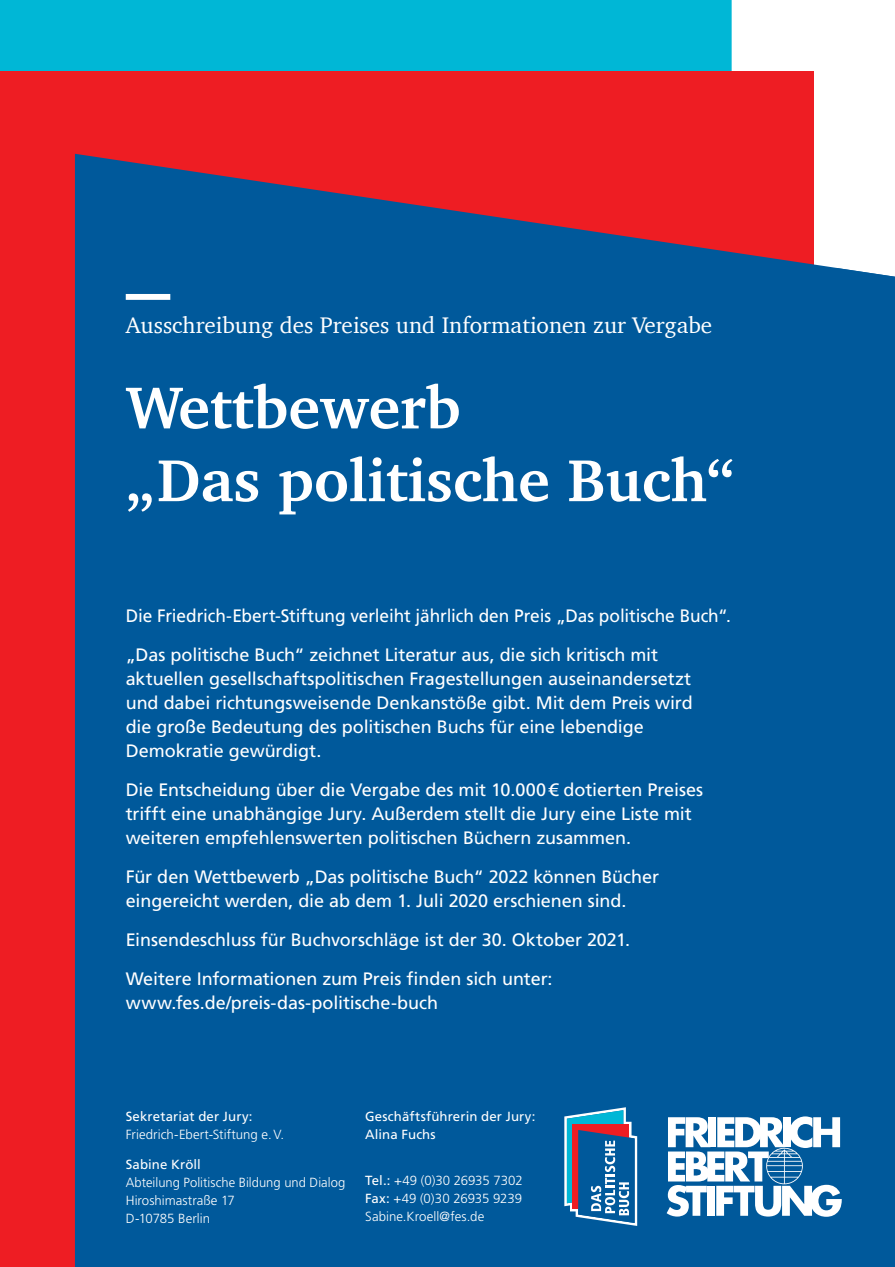
<style>
.page{position:relative;width:895px;height:1267px;background:#fff}
.page>*{position:absolute;margin:0;border:0;box-sizing:border-box;transform-origin:0 0}
.t1{font:700 60.6px/72.8px "Charter";color:#fff}
.t2{font:23.1px "Charter";color:#fff}
.t3{font:18px/24px "Frutiger LT Std";letter-spacing:-.005em;color:#fff}
.t4{font:18px/38.8px "Frutiger LT Std";letter-spacing:-.005em;color:#fff;scale:.96 1}
.t5{font:300 13.2px/18px "Frutiger LT Std";color:#fff}
.t6{font:13.2px/18px "Frutiger LT Std";letter-spacing:.01em;color:#fff}
.s1{font-weight:400}
</style>
<div class="page">
<div style="left:0;top:0;width:731px;height:72px;background:#00b7d6"></div>
<div style="left:0;top:72px;width:813px;height:1195px;background:#ee1d23"></div>
<div style="left:75px;top:154px;width:819px;height:1113px;background:#00599b"></div>
<svg style="left:666px;top:1116px;width:175px;height:101px;background:#8bb3d1"></svg>
<svg style="left:564px;top:1107px;width:72px;height:119px;background:#4676a2"></svg>
<div style="left:126px;top:294px;width:44px;height:6px;background:#fff"></div>
<p class="t2" style="left:126px;top:305px;width:587px">Ausschreibung des Preises und Informationen zur Vergabe</p>
<h1 class="t1" style="left:126px;top:370px;width:610px">Wettbewerb<br>„Das politische Buch“</h1>
<p class="t4" style="left:126px;top:597px;width:631px">Die Friedrich-Ebert-Stiftung verleiht jährlich den Preis „Das politische Buch“. „Das politische Buch“ zeichnet Literatur aus, die sich kritisch mit</p>
<p class="t3" style="left:126px;top:667px;width:568px">aktuellen gesellschaftspolitischen Fragestellungen auseinandersetzt und dabei richtungsweisende Denkanstöße gibt. Mit dem Preis wird die große Bedeutung des politischen Buchs für eine lebendige Demokratie gewürdigt.</p>
<p class="t3" style="left:126px;top:778px;width:578px">Die Entscheidung über die Vergabe des mit 10.000€ dotierten Preises trifft eine unabhängige Jury. Außerdem stellt die Jury eine Liste mit weiteren empfehlenswerten politischen Büchern zusammen.</p>
<p class="t3" style="left:126px;top:865px;width:534px">Für den Wettbewerb „Das politische Buch“ 2022 können Bücher eingereicht werden, die ab dem 1. Juli 2020 erschienen sind.</p>
<p class="t3" style="left:126px;top:920px;width:505px;line-height:38.8px">Einsendeschluss für Buchvorschläge ist der 30. Oktober 2021.<br>Weitere Informationen zum Preis finden sich unter:</p>
<p class="t3" style="left:126px;top:990px;width:314px">www.fes.de/preis-das-politische-buch</p>
<p class="t6" style="left:126px;top:1107px;width:128px">Sekretariat der Jury:</p>
<p class="t5" style="left:126px;top:1125px;width:160px">Friedrich-Ebert-Stiftung e.V.</p>
<p class="t6" style="left:365px;top:1107px;width:172px">Geschäftsführerin der Jury:<br>Alina Fuchs</p>
<p class="t6" style="left:126px;top:1155px;width:77px">Sabine Kröll</p>
<p class="t5" style="left:126px;top:1173px;width:221px">Abteilung Politische Bildung und Dialog<br>Hiroshimastraße 17<br>D-10785 Berlin</p>
<p class="t5" style="left:365px;top:1171px;width:159px;text-align:justify"><span class="s1">Tel.:</span> +49 (0)30 26935 7302<br><span class="s1">Fax:</span> +49 (0)30 26935 9239<br>Sabine.Kroell@fes.de</p>
</div>
